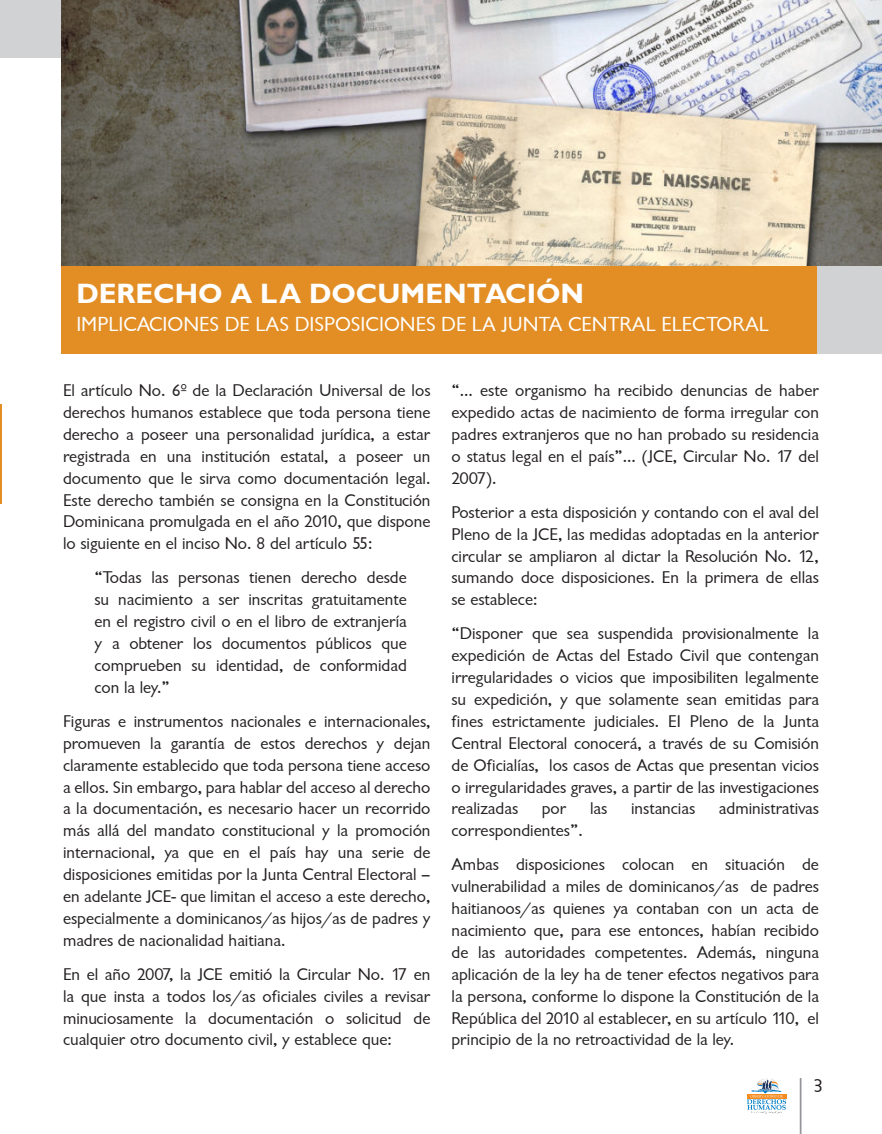
<style>
.page{position:relative;width:882px;height:1134px;background:#fff}
.page>*{position:absolute;margin:0;border:0;box-sizing:border-box;transform-origin:0 0}
.t1{font:28px "Garrison Sans BOLD";color:#fff}
.t2{font:21px "Garrison Sans";color:#fff}
.t3{font:19.25px "Garrison Sans";color:#231f20}
.t4{font:17.5px/21.9px "Garrison Sans";color:#231f20;text-align:justify}
</style>
<div class="page">
<hr style="left:800px;top:1078px;width:2px;height:56px;background:#939598">
<svg style="left:747px;top:1078px;width:39px;height:36px"></svg>
<div style="left:0;top:0;width:882px;height:58px;background:#d1d2d4"></div>
<hr style="left:0;top:405px;width:1px;height:99px;background:#e28e25">
<div style="left:62px;top:266px;width:820px;height:88px;background:#e28e25"></div>
<div style="left:818px;top:266px;width:64px;height:88px;background:#d1d2d4"></div>
<img style="left:62px;top:0;width:820px;height:266px">
<h1 class="t1" style="left:76px;top:284px;width:509px">DERECHO A LA DOCUMENTACIÓN</h1>
<p class="t2" style="left:76px;top:313px;width:694px">IMPLICACIONES DE LAS DISPOSICIONES DE LA JUNTA CENTRAL ELECTORAL</p>
<p class="t4" style="left:63px;top:380px;width:369px">El artículo No. 6º de la Declaración Universal de los derechos humanos establece que toda persona tiene derecho a poseer una personalidad jurídica, a estar registrada en una institución estatal, a poseer un documento que le sirva como documentación legal.<br>Este derecho también se consigna en la Constitución Dominicana promulgada en el año 2010, que dispone lo siguiente en el inciso No. 8 del artículo 55:</p>
<p class="t4" style="left:94px;top:567px;width:314px">“Todas las personas tienen derecho desde su nacimiento a ser inscritas gratuitamente en el registro civil o en el libro de extranjería y a obtener los documentos públicos que comprueben su identidad, de conformidad con la ley.”</p>
<p class="t4" style="left:63px;top:711px;width:369px">Figuras e instrumentos nacionales e internacionales, promueven la garantía de estos derechos y dejan claramente establecido que toda persona tiene acceso a ellos. Sin embargo, para hablar del acceso al derecho a la documentación, es necesario hacer un recorrido más allá del mandato constitucional y la promoción internacional, ya que en el país hay una serie de disposiciones emitidas por la Junta Central Electoral – en adelante JCE- que limitan el acceso a este derecho, especialmente a dominicanos/as hijos/as de padres y madres de nacionalidad haitiana.</p>
<p class="t4" style="left:63px;top:963px;width:369px">En el año 2007, la JCE emitió la Circular No. 17 en la que insta a todos los/as oficiales civiles a revisar minuciosamente la documentación o solicitud de cualquier otro documento civil, y establece que:</p>
<p class="t4" style="left:452px;top:380px;width:369px">“… este organismo ha recibido denuncias de haber expedido actas de nacimiento de forma irregular con padres extranjeros que no han probado su residencia o status legal en el país”… (JCE, Circular No. 17 del 2007).</p>
<p class="t4" style="left:452px;top:503px;width:369px">Posterior a esta disposición y contando con el aval del Pleno de la JCE, las medidas adoptadas en la anterior circular se ampliaron al dictar la Resolución No. 12, sumando doce disposiciones. En la primera de ellas se establece:</p>
<p class="t4" style="left:452px;top:623px;width:369px">“Disponer que sea suspendida provisionalmente la expedición de Actas del Estado Civil que contengan irregularidades o vicios que imposibiliten legalmente su expedición, y que solamente sean emitidas para fines estrictamente judiciales. EI Pleno de la Junta Central Electoral conocerá, a través de su Comisión de Oficialías, los casos de Actas que presentan vicios o irregularidades graves, a partir de las investigaciones realizadas</p>
<p class="t4" style="left:542px;top:800px;width:26px">por</p>
<p class="t4" style="left:590px;top:800px;width:19px">las</p>
<p class="t4" style="left:631px;top:800px;width:66px">instancias</p>
<p class="t4" style="left:719px;top:800px;width:102px">administrativas</p>
<p class="t4" style="left:452px;top:816px;width:369px;line-height:34.1px">correspondientes”.<br>Ambas disposiciones colocan en situación de</p>
<p class="t4" style="left:452px;top:878px;width:369px">vulnerabilidad a miles de dominicanos/as de padres haitianoos/as quienes ya contaban con un acta de nacimiento que, para ese entonces, habían recibido de las autoridades competentes. Además, ninguna aplicación de la ley ha de tener efectos negativos para la persona, conforme lo dispone la Constitución de la República del 2010 al establecer, en su artículo 110, el principio de la no retroactividad de la ley.</p>
<p class="t3" style="left:813px;top:1079px;width:12px">3</p>
</div>
